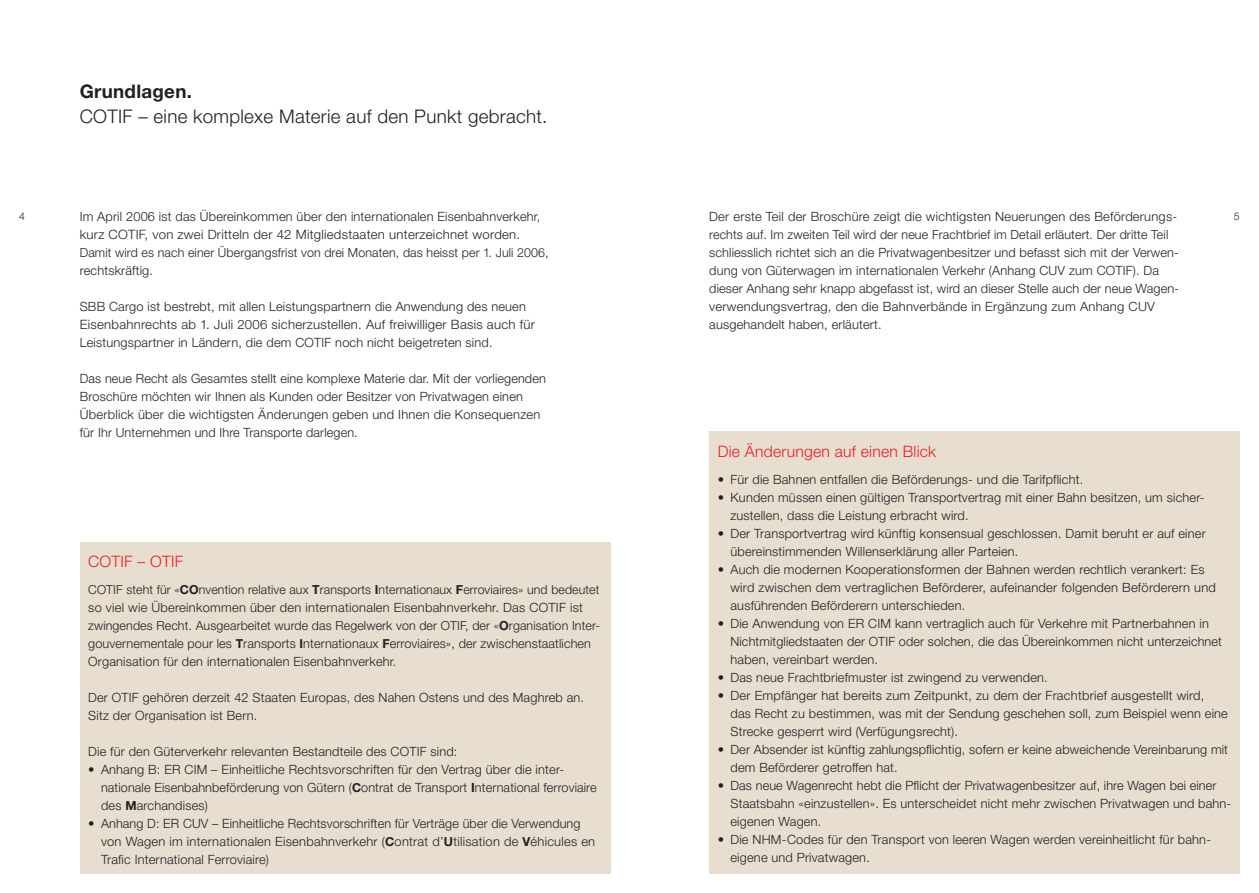
<style>
.page{position:relative;width:1259px;height:893px;background:#fff}
.page>*{position:absolute;margin:0;border:0;box-sizing:border-box;transform-origin:0 0}
.t1{font:300 18.75px "Helvetica Neue LT";letter-spacing:.015em;color:#231f20}
.t2{font:700 18.75px "Helvetica Neue LT";letter-spacing:.015em;color:#231f20}
.t3{font:300 15.75px "Helvetica Neue LT";letter-spacing:.015em;color:#ed1c24}
.t4{font:300 12.9px "Helvetica Neue LT";letter-spacing:.02em;color:#231f20}
.t5{font:300 12.75px/18px "Helvetica Neue LT";letter-spacing:.015em;color:#231f20}
.t6{font:300 12.6px "Helvetica Neue LT";letter-spacing:.01em;color:#231f20}
.t7{font:300 12.45px "Helvetica Neue LT";letter-spacing:.01em;color:#231f20}
.t8{font:300 10.5px "Helvetica Neue LT";color:#231f20}
.s1{font-weight:700}
.s2{font-weight:700;font-size:12.3px}
</style>
<div class="page">
<div style="left:709px;top:432px;width:530px;height:442px;background:#e7decf"></div>
<div style="left:80px;top:542px;width:530px;height:332px;background:#e7decf"></div>
<h1 class="t2" style="left:80px;top:84px;width:114px">Grundlagen.</h1>
<h1 class="t1" style="left:80px;top:110px;width:469px">COTIF – eine komplexe Materie auf den Punkt gebracht.</h1>
<p class="t8" style="left:19px;top:212px;width:7px">4</p>
<p class="t5" style="left:80px;top:209px;width:462px">Im April 2006 ist das Übereinkommen über den internationalen Eisenbahnverkehr,</p>
<p class="t8" style="left:1234px;top:212px;width:7px">5</p>
<p class="t4" style="left:80px;top:230px;width:442px">kurz COTIF, von zwei Dritteln der 42 Mitgliedstaaten unterzeichnet worden.</p>
<p class="t6" style="left:80px;top:248px;width:470px">Damit wird es nach einer Übergangsfrist von drei Monaten, das heisst per 1. Juli 2006,</p>
<p class="t5" style="left:80px;top:263px;width:75px">rechtskräftig.</p>
<p class="t5" style="left:80px;top:299px;width:448px">SBB Cargo ist bestrebt, mit allen Leistungspartnern die Anwendung des neuen</p>
<p class="t4" style="left:80px;top:320px;width:456px">Eisenbahnrechts ab 1. Juli 2006 sicherzustellen. Auf freiwilliger Basis auch für</p>
<p class="t5" style="left:80px;top:335px;width:414px">Leistungspartner in Ländern, die dem COTIF noch nicht beigetreten sind.</p>
<p class="t5" style="left:80px;top:371px;width:468px">Das neue Recht als Gesamtes stellt eine komplexe Materie dar. Mit der vorliegenden Broschüre möchten wir Ihnen als Kunden oder Besitzer von Privatwagen einen Überblick über die wichtigsten Änderungen geben und Ihnen die Konsequenzen für Ihr Unternehmen und Ihre Transporte darlegen.</p>
<p class="t3" style="left:718px;top:445px;width:220px">Die Änderungen auf einen Blick</p>
<p class="t5" style="left:718px;top:472px;width:367px">• Für die Bahnen entfallen die Beförderungs- und die Tarifpflicht.</p>
<p class="t5" style="left:730px;top:490px;width:475px;text-indent:-13px">• Kunden müssen einen gültigen Transportvertrag mit einer Bahn besitzen, um sicher&shy;zustellen, dass die Leistung erbracht wird.</p>
<p class="t5" style="left:730px;top:526px;width:477px;text-indent:-13px">• Der Transportvertrag wird künftig konsensual geschlossen. Damit beruht er auf einer übereinstimmenden Willenserklärung aller Parteien.</p>
<p class="t5" style="left:730px;top:562px;width:487px;text-indent:-13px">• Auch die modernen Kooperationsformen der Bahnen werden rechtlich verankert: Es wird zwischen dem vertraglichen Beförderer, aufeinander folgenden Beförderern und ausführenden Beförderern unterschieden.</p>
<p class="t5" style="left:730px;top:616px;width:493px;text-indent:-13px">• Die Anwendung von ER CIM kann vertraglich auch für Verkehre mit Partnerbahnen in<br>Nichtmitgliedstaaten der OTIF oder solchen, die das Übereinkommen nicht unterzeichnet haben, vereinbart werden.</p>
<p class="t5" style="left:718px;top:670px;width:331px">• Das neue Frachtbriefmuster ist zwingend zu verwenden.</p>
<p class="t5" style="left:730px;top:688px;width:499px;text-indent:-13px">• Der Empfänger hat bereits zum Zeitpunkt, zu dem der Frachtbrief ausgestellt wird, das Recht zu bestimmen, was mit der Sendung geschehen soll, zum Beispiel wenn eine<br>Strecke gesperrt wird (Verfügungsrecht).</p>
<p class="t5" style="left:730px;top:742px;width:499px;text-indent:-13px">• Der Absender ist künftig zahlungspflichtig, sofern er keine abweichende Vereinbarung mit dem Beförderer getroffen hat.</p>
<p class="t5" style="left:730px;top:778px;width:502px;text-indent:-13px">• Das neue Wagenrecht hebt die Pflicht der Privatwagenbesitzer auf, ihre Wagen bei einer<br>Staatsbahn «einzustellen». Es unterscheidet nicht mehr zwischen Privatwagen und bahn&shy;eigenen Wagen.</p>
<p class="t5" style="left:730px;top:832px;width:482px;text-indent:-13px">• Die NHM-Codes für den Transport von leeren Wagen werden vereinheitlicht für bahn&shy;eigene und Privatwagen.</p>
<p class="t5" style="left:709px;top:209px;width:469px">Der erste Teil der Broschüre zeigt die wichtigsten Neuerungen des Beförderungs-</p>
<p class="t6" style="left:709px;top:230px;width:460px">rechts auf. Im zweiten Teil wird der neue Frachtbrief im Detail erläutert. Der dritte Teil</p>
<p class="t5" style="left:709px;top:245px;width:471px">schliesslich richtet sich an die Privatwagenbesitzer und befasst sich mit der Verwen&shy;dung von Güterwagen im internationalen Verkehr (Anhang CUV zum COTIF). Da dieser Anhang sehr knapp abgefasst ist, wird an dieser Stelle auch der neue Wagen&shy;verwendungsvertrag, den die Bahnverbände in Ergänzung zum Anhang CUV ausgehandelt haben, erläutert.</p>
<p class="t3" style="left:88px;top:556px;width:97px">COTIF – OTIF</p>
<p class="t7" style="left:88px;top:585px;width:513px">COTIF steht für «<span class="s1">CO</span>nvention relative aux <span class="s1">T</span>ransports <span class="s1">I</span>nternationaux <span class="s1">F</span>erroviaires» und bedeutet</p>
<p class="t5" style="left:88px;top:600px;width:496px">so viel wie Übereinkommen über den internationalen Eisenbahnverkehr. Das COTIF ist</p>
<p class="t6" style="left:88px;top:621px;width:513px">zwingendes Recht. Ausgearbeitet wurde das Regelwerk von der OTIF, der «<span class="s1">O</span>rganisation Inter -</p>
<p class="t5" style="left:88px;top:636px;width:504px">gouvernementale pour les <span class="s2">T</span>ransports <span class="s2">I</span>nternationaux <span class="s2">F</span>erroviaires», der zwischenstaatlichen<br>Organisation für den internationalen Eisenbahnverkehr.</p>
<p class="t5" style="left:88px;top:690px;width:497px">Der OTIF gehören derzeit 42 Staaten Europas, des Nahen Ostens und des Maghreb an.<br>Sitz der Organisation ist Bern.</p>
<p class="t5" style="left:88px;top:744px;width:371px">Die für den Güterverkehr relevanten Bestandteile des COTIF sind:</p>
<p class="t5" style="left:101px;top:762px;width:497px;text-indent:-13px">• Anhang B: ER CIM – Einheitliche Rechtsvorschriften für den Vertrag über die inter&shy;nationale Eisenbahnbeförderung von Gütern (<span class="s2">C</span>ontrat de Transport <span class="s1">I</span>nternational ferroviaire des <span class="s2">M</span>archandises)</p>
<p class="t5" style="left:101px;top:816px;width:496px;text-indent:-13px">• Anhang D: ER CUV – Einheitliche Rechtsvorschriften für Verträge über die Verwendung von Wagen im internationalen Eisenbahnverkehr (<span class="s2">C</span>ontrat d’<span class="s2">U</span>tilisation de <span class="s2">V</span>éhicules en<br>Trafic International Ferroviaire)</p>
</div>
